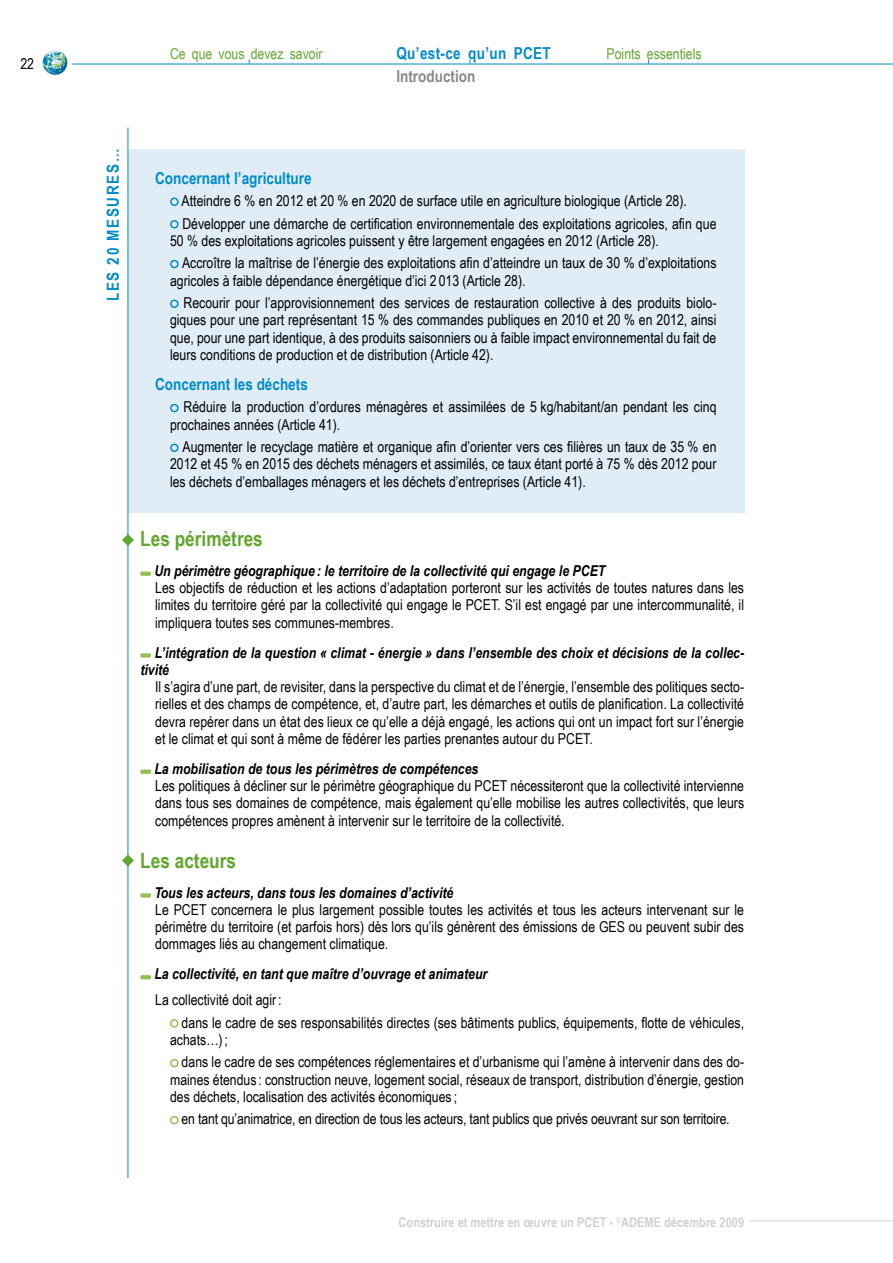
<style>
.page{position:relative;width:893px;height:1263px;background:#fff}
.page>*{position:absolute;margin:0;border:0;box-sizing:border-box;transform-origin:0 0}
.t1{font:700 21px "Arial Narrow";color:#61a62f}
.t2{font:700 16.5px "Arial Narrow";color:#008bca}
.t3{font:700 16.5px "Arial Narrow";letter-spacing:.02em;color:#008bca}
.t4{font:700 16.5px "Arial Narrow";letter-spacing:.1em;color:#008bca}
.t5{font:700 16.5px "Arial Narrow";color:#87888a}
.t6{font:15px/17.2px "Arial Narrow";color:#000}
.t7{font:italic 700 15px/17.2px "Arial Narrow";color:#000}
.t8{font:15px "Arial Narrow";color:#61a62f}
.t9{font:700 13.5px "Arial Narrow";color:#d0d1d2}
</style>
<div class="page">
<div style="left:128px;top:149px;width:616px;height:363px;background:#e0edf7"></div>
<hr style="left:128px;top:128px;width:1px;height:1050px;background:#008bca">
<svg style="left:43px;top:50px;width:25px;height:25px"></svg>
<hr style="left:750px;top:1220px;width:143px;height:1px;background:#d0d1d2">
<hr style="left:72px;top:64px;width:821px;height:1px;background:#008bca">
<div style="left:170px;top:198px;width:9px;height:8px;border:2px solid #008bca;border-radius:50%"></div>
<div style="left:170px;top:220px;width:9px;height:9px;border:2px solid #008bca;border-radius:50%"></div>
<div style="left:170px;top:260px;width:9px;height:8px;border:2px solid #008bca;border-radius:50%"></div>
<div style="left:170px;top:300px;width:9px;height:8px;border:2px solid #008bca;border-radius:50%"></div>
<div style="left:170px;top:404px;width:9px;height:8px;border:2px solid #008bca;border-radius:50%"></div>
<div style="left:170px;top:444px;width:9px;height:8px;border:2px solid #008bca;border-radius:50%"></div>
<svg style="left:140px;top:572px;width:11px;height:4px"></svg>
<div style="left:140px;top:653px;width:11px;height:5px;background:#93be51;border-radius:2px"></div>
<svg style="left:140px;top:770px;width:11px;height:4px"></svg>
<div style="left:140px;top:893px;width:11px;height:5px;background:#93be51;border-radius:2px"></div>
<svg style="left:140px;top:975px;width:11px;height:4px"></svg>
<div style="left:170px;top:1019px;width:9px;height:9px;border:2px solid #93be51;border-radius:50%"></div>
<div style="left:170px;top:1059px;width:9px;height:8px;border:2px solid #93be51;border-radius:50%"></div>
<div style="left:170px;top:1116px;width:9px;height:8px;border:2px solid #93be51;border-radius:50%"></div>
<svg style="left:122px;top:534px;width:12px;height:12px"></svg>
<svg style="left:122px;top:854px;width:12px;height:12px"></svg>
<p class="t6" style="left:20px;top:55px;width:15px">22</p>
<p class="t8" style="left:170px;top:42px;width:154px">Ce que vous devez savoir</p>
<p class="t3" style="left:396px;top:40px;width:156px">Qu’est-ce qu’un PCET</p>
<p class="t8" style="left:607px;top:42px;width:97px">Points essentiels</p>
<p class="t5" style="left:396px;top:64px;width:80px">Introduction</p>
<p class="t4" style="left:100px;top:301px;width:154px;rotate:-90deg">LES 20 MESURES…</p>
<p class="t2" style="left:155px;top:165px;width:158px">Concernant l’agriculture</p>
<p class="t6" style="left:182px;top:189px;width:536px;line-height:22.5px">Atteindre 6 % en 2012 et 20 % en 2020 de surface utile en agriculture biologique (Article 28).<br>Développer une démarche de certification environnementale des exploitations agricoles, afin que</p>
<p class="t6" style="left:182px;top:229px;width:536px;line-height:22.5px;text-indent:-12px">50 % des exploitations agricoles puissent y être largement engagées en 2012 (Article 28).<br>Accroître la maîtrise de l’énergie des exploitations afin d’atteindre un taux de 30 % d’exploitations</p>
<p class="t6" style="left:183px;top:268px;width:534px;line-height:22.5px;text-indent:-13px">agricoles à faible dépendance énergétique d’ici 2 013 (Article 28).<br>Recourir pour l’approvisionnement des services de restauration collective à des produits biolo-</p>
<p class="t6" style="left:170px;top:311px;width:548px;text-align:justify">giques pour une part représentant 15 % des commandes publiques en 2010 et 20 % en 2012, ainsi que, pour une part identique, à des produits saisonniers ou à faible impact environnemental du fait de leurs conditions de production et de distribution (Article 42).</p>
<p class="t2" style="left:155px;top:371px;width:154px">Concernant les déchets</p>
<p class="t6" style="left:170px;top:398px;width:548px;text-indent:13px">Réduire la production d’ordures ménagères et assimilées de 5 kg/habitant/an pendant les cinq prochaines années (Article 41).</p>
<p class="t6" style="left:170px;top:438px;width:548px;text-align:justify;text-indent:12px">Augmenter le recyclage matière et organique afin d’orienter vers ces filières un taux de 35 % en 2012 et 45 % en 2015 des déchets ménagers et assimilés, ce taux étant porté à 75 % dès 2012 pour les déchets d’emballages ménagers et les déchets d’entreprises (Article 41).</p>
<h1 class="t1" style="left:140px;top:522px;width:124px">Les périmètres</h1>
<p class="t7" style="left:154px;top:561px;width:452px">Un périmètre géographique : le territoire de la collectivité qui engage le PCET</p>
<p class="t6" style="left:155px;top:579px;width:590px;text-align:justify">Les objectifs de réduction et les actions d’adaptation porteront sur les activités de toutes natures dans les limites du territoire géré par la collectivité qui engage le PCET. S’il est engagé par une intercommunalité, il impliquera toutes ses communes-membres.</p>
<p class="t7" style="left:140px;top:643px;width:605px;text-indent:15px">L’intégration de la question « climat - énergie » dans l’ensemble des choix et décisions de la collec&shy;tivité</p>
<p class="t6" style="left:155px;top:678px;width:590px;text-align:justify">Il s’agira d’une part, de revisiter, dans la perspective du climat et de l’énergie, l’ensemble des politiques secto&shy;rielles et des champs de compétence, et, d’autre part, les démarches et outils de planification. La collectivité devra repérer dans un état des lieux ce qu’elle a déjà engagé, les actions qui ont un impact fort sur l’énergie et le climat et qui sont à même de fédérer les parties prenantes autour du PCET.</p>
<p class="t7" style="left:154px;top:759px;width:326px">La mobilisation de tous les périmètres de compétences</p>
<p class="t6" style="left:155px;top:777px;width:590px;text-align:justify">Les politiques à décliner sur le périmètre géographique du PCET nécessiteront que la collectivité intervienne dans tous ses domaines de compétence, mais également qu’elle mobilise les autres collectivités, que leurs compétences propres amènent à intervenir sur le territoire de la collectivité.</p>
<h1 class="t1" style="left:140px;top:844px;width:97px">Les acteurs</h1>
<p class="t7" style="left:154px;top:883px;width:301px">Tous les acteurs, dans tous les domaines d’activité</p>
<p class="t6" style="left:155px;top:900px;width:590px;text-align:justify">Le PCET concernera le plus largement possible toutes les activités et tous les acteurs intervenant sur le périmètre du territoire (et parfois hors) dès lors qu’ils génèrent des émissions de GES ou peuvent subir des dommages liés au changement climatique.</p>
<p class="t7" style="left:154px;top:965px;width:334px">La collectivité, en tant que maître d’ouvrage et animateur</p>
<p class="t6" style="left:182px;top:988px;width:564px;line-height:22.5px;text-indent:-26px">La collectivité doit agir:<br>dans le cadre de ses responsabilités directes (ses bâtiments publics, équipements, flotte de véhicules,</p>
<p class="t6" style="left:182px;top:1028px;width:564px;line-height:22.5px;text-indent:-12px">achats…);<br>dans le cadre de ses compétences réglementaires et d’urbanisme qui l’amène à intervenir dans des do-</p>
<p class="t6" style="left:170px;top:1070px;width:576px">maines étendus : construction neuve, logement social, réseaux de transport, distribution d’énergie, gestion des déchets, localisation des activités économiques ;</p>
<p class="t6" style="left:182px;top:1110px;width:550px">en tant qu’animatrice, en direction de tous les acteurs, tant publics que privés oeuvrant sur son territoire.</p>
<p class="t9" style="left:399px;top:1212px;width:347px">Construire et mettre en œuvre un PCET - <sup>©</sup>ADEME décembre 2009</p>
</div>
